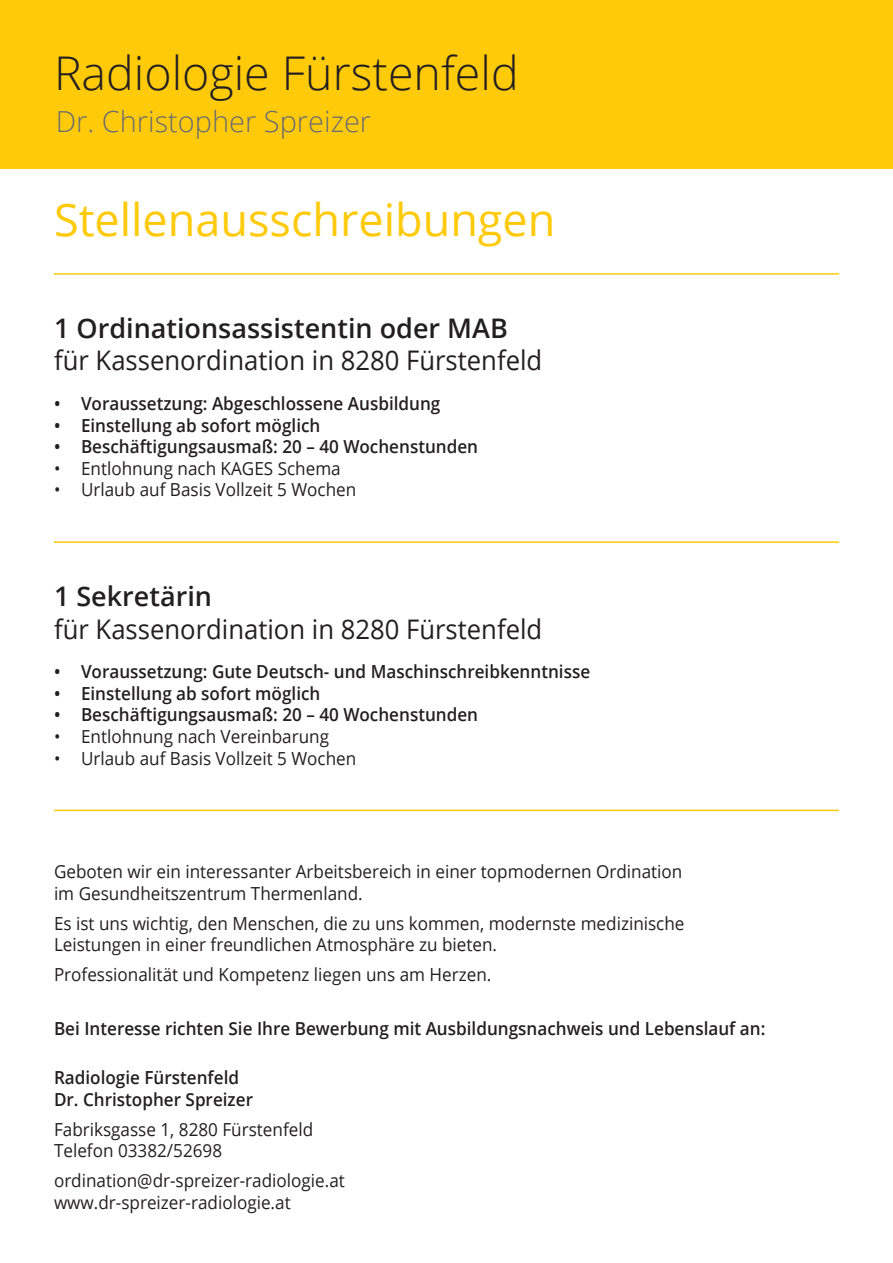
<style>
.page{position:relative;width:893px;height:1263px;background:#fff}
.page>*{position:absolute;margin:0;border:0;box-sizing:border-box;transform-origin:0 0}
.t1{font:300 46.5px "Open Sans";color:#231f20}
.t2{font:45px "Open Sans";color:#feca0a}
.t3{font:300 28.95px "Open Sans";color:#6c6d70}
.t4{font:27px "Open Sans";color:#231f20;scale:.95 1}
.t5{font:600 27px "Open Sans";color:#231f20}
.t6{font:18px/21.6px "Open Sans";color:#231f20;scale:.95 1}
.t7{font:600 18px/21.6px "Open Sans";color:#231f20;scale:.95 1}
</style>
<div class="page">
<div style="left:0;top:0;width:893px;height:169px;background:#feca0a"></div>
<hr style="left:54px;top:273px;width:785px;height:2px;background:#feca0a">
<hr style="left:54px;top:541px;width:785px;height:2px;background:#feca0a">
<hr style="left:54px;top:810px;width:785px;height:1px;background:#feca0a">
<h1 class="t1" style="left:54px;top:41px;width:466px">Radiologie Fürstenfeld</h1>
<h3 class="t3" style="left:56px;top:102px;width:317px">Dr. Christopher Spreizer</h3>
<h2 class="t2" style="left:54px;top:189px;width:503px">Stellenausschreibungen</h2>
<h3 class="t5" style="left:54px;top:310px;width:455px">1 Ordinationsassistentin oder MAB</h3>
<h3 class="t4" style="left:54px;top:342px;width:515px">für Kassenordination in 8280 Fürstenfeld</h3>
<p class="t7" style="left:54px;top:392px;width:408px">• Voraussetzung: Abgeschlossene Ausbildung</p>
<p class="t7" style="left:54px;top:414px;width:282px">• Einstellung ab sofort möglich</p>
<p class="t7" style="left:54px;top:435px;width:448px">• Beschäftigungsausmaß: 20 – 40 Wochenstunden</p>
<p class="t6" style="left:54px;top:457px;width:303px">• Entlohnung nach KAGES Schema</p>
<p class="t6" style="left:54px;top:479px;width:320px">• Urlaub auf Basis Vollzeit 5 Wochen</p>
<h3 class="t5" style="left:54px;top:578px;width:160px">1 Sekretärin</h3>
<h3 class="t4" style="left:54px;top:610px;width:515px">für Kassenordination in 8280 Fürstenfeld</h3>
<p class="t7" style="left:54px;top:660px;width:566px">• Voraussetzung: Gute Deutsch- und Maschinschreibkenntnisse</p>
<p class="t7" style="left:54px;top:682px;width:282px">• Einstellung ab sofort möglich</p>
<p class="t7" style="left:54px;top:704px;width:448px">• Beschäftigungsausmaß: 20 – 40 Wochenstunden</p>
<p class="t6" style="left:54px;top:725px;width:291px">• Entlohnung nach Vereinbarung</p>
<p class="t6" style="left:54px;top:747px;width:320px">• Urlaub auf Basis Vollzeit 5 Wochen</p>
<p class="t6" style="left:54px;top:860px;width:663px">Geboten wir ein interessanter Arbeitsbereich in einer topmodernen Ordination im Gesundheitszentrum Thermenland.</p>
<p class="t6" style="left:54px;top:912px;width:665px">Es ist uns wichtig, den Menschen, die zu uns kommen, modernste medizinische<br>Leistungen in einer freundlichen Atmosphäre zu bieten.</p>
<p class="t6" style="left:54px;top:963px;width:462px">Professionalität und Kompetenz liegen uns am Herzen.</p>
<p class="t7" style="left:54px;top:1018px;width:750px">Bei Interesse richten Sie Ihre Bewerbung mit Ausbildungsnachweis und Lebenslauf an:</p>
<p class="t7" style="left:54px;top:1066px;width:211px">Radiologie Fürstenfeld<br>Dr. Christopher Spreizer</p>
<p class="t6" style="left:54px;top:1118px;width:274px">Fabriksgasse 1, 8280 Fürstenfeld<br>Telefon 03382/52698</p>
<p class="t6" style="left:54px;top:1169px;width:308px">ordination@dr-spreizer-radiologie.at www.dr-spreizer-radiologie.at</p>
</div>
